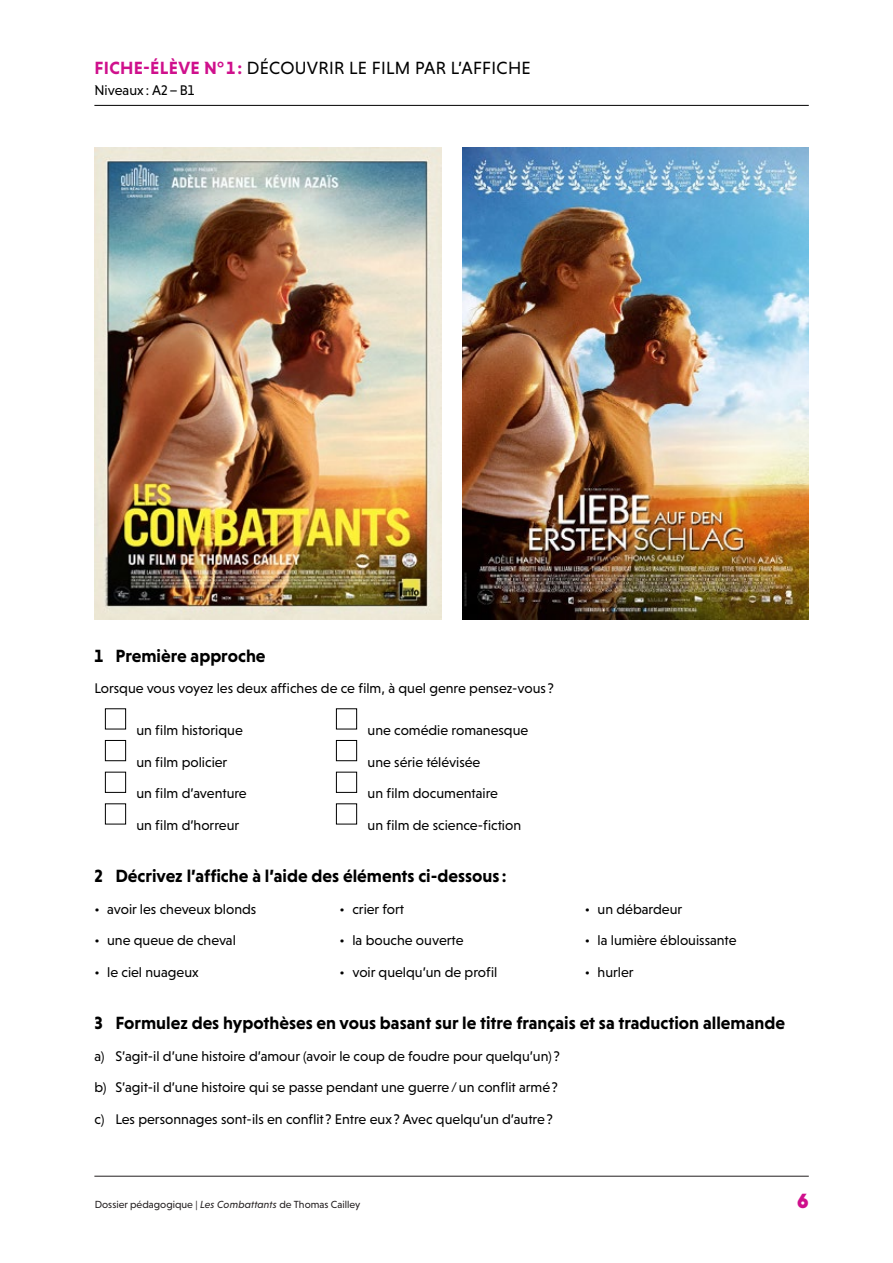
<style>
.page{position:relative;width:893px;height:1263px;background:#fff}
.page>*{position:absolute;margin:0;border:0;box-sizing:border-box;transform-origin:0 0}
.t1{font:900 21px "Niveau Grotesk";color:#cf108c}
.t2{font:700 18px "Niveau Grotesk";color:#000}
.t3{font:18px "Niveau Grotesk";letter-spacing:.015em;color:#000}
.t4{font:14.25px "Niveau Grotesk";color:#000}
.t5{font:10.5px "Niveau Grotesk";color:#231f20}
.s1{font-weight:700;color:#cf108c}
.s2{font-style:italic}
</style>
<div class="page">
<hr style="left:94px;top:1176px;width:715px;height:1px;background:#231f20">
<hr style="left:94px;top:105px;width:715px;height:1px;background:#000">
<div style="left:105px;top:708px;width:21px;height:21px;border:1px solid #000"></div>
<div style="left:105px;top:740px;width:21px;height:21px;border:1px solid #000"></div>
<div style="left:105px;top:772px;width:21px;height:21px;border:1px solid #000"></div>
<div style="left:105px;top:803px;width:21px;height:21px;border:1px solid #000"></div>
<div style="left:336px;top:708px;width:21px;height:21px;border:1px solid #000"></div>
<div style="left:336px;top:740px;width:21px;height:21px;border:1px solid #000"></div>
<div style="left:336px;top:772px;width:21px;height:21px;border:1px solid #000"></div>
<div style="left:336px;top:803px;width:21px;height:21px;border:1px solid #000"></div>
<img style="left:94px;top:147px;width:348px;height:473px">
<img style="left:462px;top:147px;width:346px;height:473px">
<p class="t3" style="left:95px;top:57px;width:438px"><span class="s1">FICHE-ÉLÈVE N° 1 :</span> DÉCOUVRIR LE FILM PAR L’AFFICHE</p>
<p class="t4" style="left:94px;top:82px;width:101px">Niveaux : A2–B1</p>
<p class="t2" style="left:94px;top:645px;width:173px">1 Première approche</p>
<p class="t4" style="left:94px;top:680px;width:461px">Lorsque vous voyez les deux affiches de ce film, à quel genre pensez-vous ?</p>
<p class="t4" style="left:136px;top:722px;width:108px">un film historique</p>
<p class="t4" style="left:368px;top:722px;width:162px">une comédie romanesque</p>
<p class="t4" style="left:136px;top:754px;width:92px">un film policier</p>
<p class="t4" style="left:368px;top:754px;width:114px">une série télévisée</p>
<p class="t4" style="left:136px;top:785px;width:112px">un film d’aventure</p>
<p class="t4" style="left:368px;top:785px;width:132px">un film documentaire</p>
<p class="t4" style="left:136px;top:817px;width:104px">un film d’horreur</p>
<p class="t4" style="left:368px;top:817px;width:155px">un film de science-fiction</p>
<p class="t2" style="left:94px;top:866px;width:414px">2 Décrivez l’affiche à l’aide des éléments ci-dessous:</p>
<p class="t4" style="left:94px;top:901px;width:163px">• avoir les cheveux blonds</p>
<p class="t4" style="left:94px;top:932px;width:143px">• une queue de cheval</p>
<p class="t4" style="left:94px;top:964px;width:106px">• le ciel nuageux</p>
<p class="t4" style="left:340px;top:901px;width:66px">• crier fort</p>
<p class="t4" style="left:340px;top:932px;width:125px">• la bouche ouverte</p>
<p class="t4" style="left:340px;top:964px;width:159px">• voir quelqu’un de profil</p>
<p class="t4" style="left:585px;top:901px;width:99px">• un débardeur</p>
<p class="t4" style="left:585px;top:932px;width:153px">• la lumière éblouissante</p>
<p class="t4" style="left:585px;top:964px;width:50px">• hurler</p>
<p class="t2" style="left:94px;top:1013px;width:692px">3 Formulez des hypothèses en vous basant sur le titre français et sa traduction allemande</p>
<p class="t4" style="left:94px;top:1048px;width:467px">a) S’agit-il d’une histoire d’amour (avoir le coup de foudre pour quelqu’un) ?</p>
<p class="t4" style="left:94px;top:1079px;width:465px">b) S’agit-il d’une histoire qui se passe pendant une guerre/un conflit armé?</p>
<p class="t4" style="left:94px;top:1111px;width:460px">c) Les personnages sont-ils en conflit ? Entre eux ? Avec quelqu’un d’autre?</p>
<p class="t5" style="left:95px;top:1198px;width:267px">Dossier pédagogique | <span class="s2">Les Combattants</span> de Thomas Cailley</p>
<h1 class="t1" style="left:797px;top:1188px;width:13px">6</h1>
</div>
